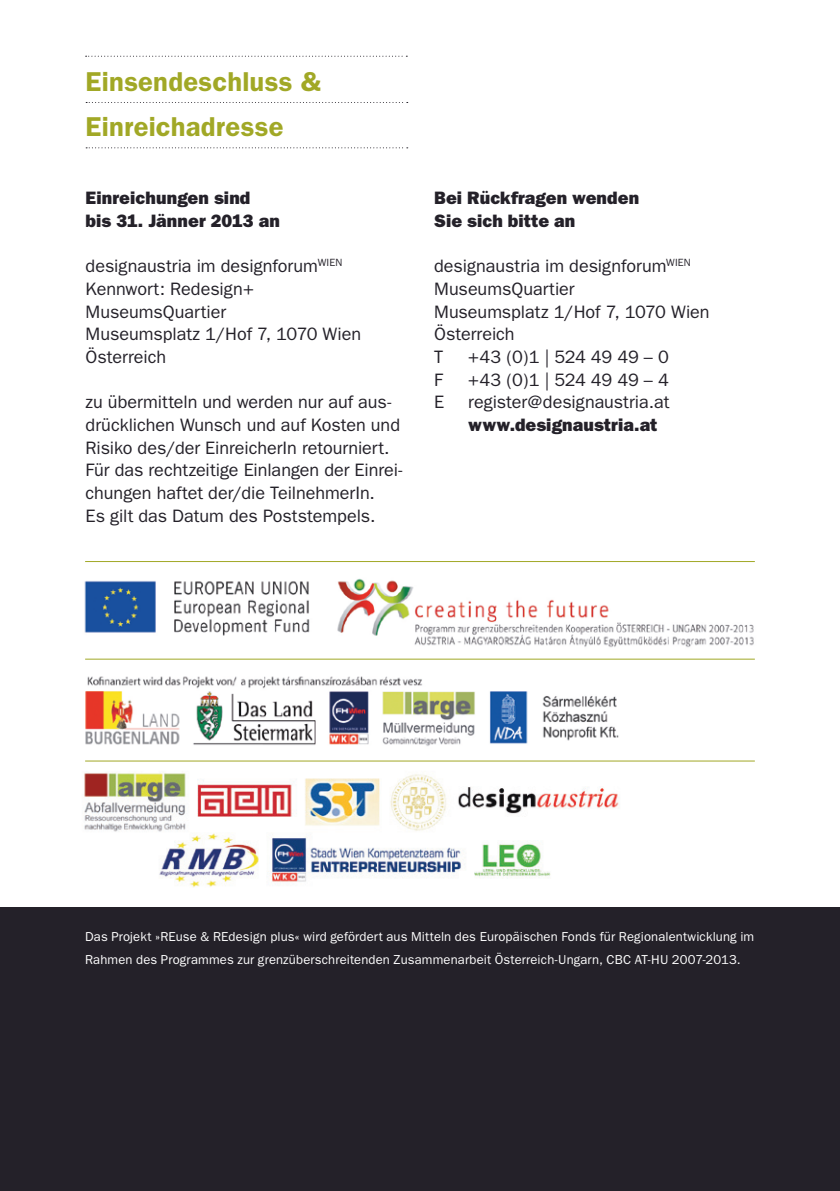
<style>
.page{position:relative;width:840px;height:1191px;background:#fff}
.page>*{position:absolute;margin:0;border:0;box-sizing:border-box;transform-origin:0 0}
.t1{font:600 27.4px "Franklin Gothic";letter-spacing:.005em;color:#a1a826}
.t2{font:18px/22.6px "Franklin Gothic";letter-spacing:-.005em;color:#242129}
.t3{font:800 18px "Franklin Gothic";letter-spacing:.005em;color:#242129}
.t4{font:13px/22.6px "Franklin Gothic";letter-spacing:.01em;color:#fff}
</style>
<div class="page">
<div style="left:0;top:907px;width:839px;height:284px;background:#242129"></div>
<svg style="left:86px;top:102px;width:321px;height:1px"></svg>
<svg style="left:86px;top:147px;width:321px;height:1px"></svg>
<svg style="left:86px;top:56px;width:321px;height:1px"></svg>
<img style="left:84px;top:578px;width:670px;height:70px">
<img style="left:85px;top:676px;width:534px;height:70px">
<hr style="left:85px;top:658px;width:669px;height:1px;background:#a1a826">
<hr style="left:85px;top:561px;width:669px;height:1px;background:#a1a826">
<hr style="left:85px;top:760px;width:669px;height:1px;background:#a1a826">
<img style="left:84px;top:772px;width:535px;height:115px">
<p class="t1" style="left:86px;top:65px;width:237px">Einsendeschluss &amp;</p>
<p class="t1" style="left:86px;top:110px;width:199px">Einreichadresse</p>
<p class="t3" style="left:86px;top:187px;width:166px">Einreichungen sind</p>
<p class="t3" style="left:86px;top:210px;width:195px">bis 31. Jänner 2013 an</p>
<p class="t2" style="left:86px;top:255px;width:258px">designaustria im designforum<sup>WIEN</sup></p>
<p class="t2" style="left:86px;top:278px;width:170px">Kennwort: Redesign+</p>
<p class="t2" style="left:86px;top:300px;width:142px">MuseumsQuartier</p>
<p class="t2" style="left:86px;top:323px;width:277px">Museumsplatz 1/Hof 7, 1070 Wien</p>
<p class="t2" style="left:86px;top:346px;width:82px">Österreich</p>
<p class="t2" style="left:86px;top:391px;width:318px">zu übermitteln und werden nur auf aus&shy;drücklichen Wunsch und auf Kosten und Risiko des/der EinreicherIn retourniert.<br>Für das rechtzeitige Einlangen der Einrei&shy;chungen haftet der/die TeilnehmerIn.</p>
<p class="t2" style="left:86px;top:504px;width:291px">Es gilt das Datum des Poststempels.</p>
<p class="t3" style="left:434px;top:187px;width:206px">Bei Rückfragen wenden</p>
<p class="t3" style="left:434px;top:210px;width:142px">Sie sich bitte an</p>
<p class="t2" style="left:434px;top:255px;width:258px">designaustria im designforum<sup>WIEN</sup></p>
<p class="t2" style="left:434px;top:278px;width:142px">MuseumsQuartier</p>
<p class="t2" style="left:434px;top:300px;width:277px">Museumsplatz 1/Hof 7, 1070 Wien</p>
<p class="t2" style="left:434px;top:323px;width:82px">Österreich</p>
<p class="t2" style="left:434px;top:346px;width:10px">T</p>
<p class="t2" style="left:468px;top:346px;width:202px">+43 (0)1 | 524 49 49 – 0</p>
<p class="t2" style="left:434px;top:368px;width:10px">F</p>
<p class="t2" style="left:468px;top:368px;width:202px">+43 (0)1 | 524 49 49 – 4</p>
<p class="t2" style="left:434px;top:391px;width:12px">E</p>
<p class="t2" style="left:468px;top:391px;width:203px">register@designaustria.at</p>
<p class="t3" style="left:468px;top:414px;width:191px">www.designaustria.at</p>
<p class="t4" style="left:85px;top:925px;width:670px">Das Projekt »REuse &amp; REdesign plus« wird gefördert aus Mitteln des Europäischen Fonds für Regionalentwicklung im<br>Rahmen des Programmes zur grenzüberschreitenden Zusammenarbeit Österreich-Ungarn, CBC AT-HU 2007-2013.</p>
</div>
